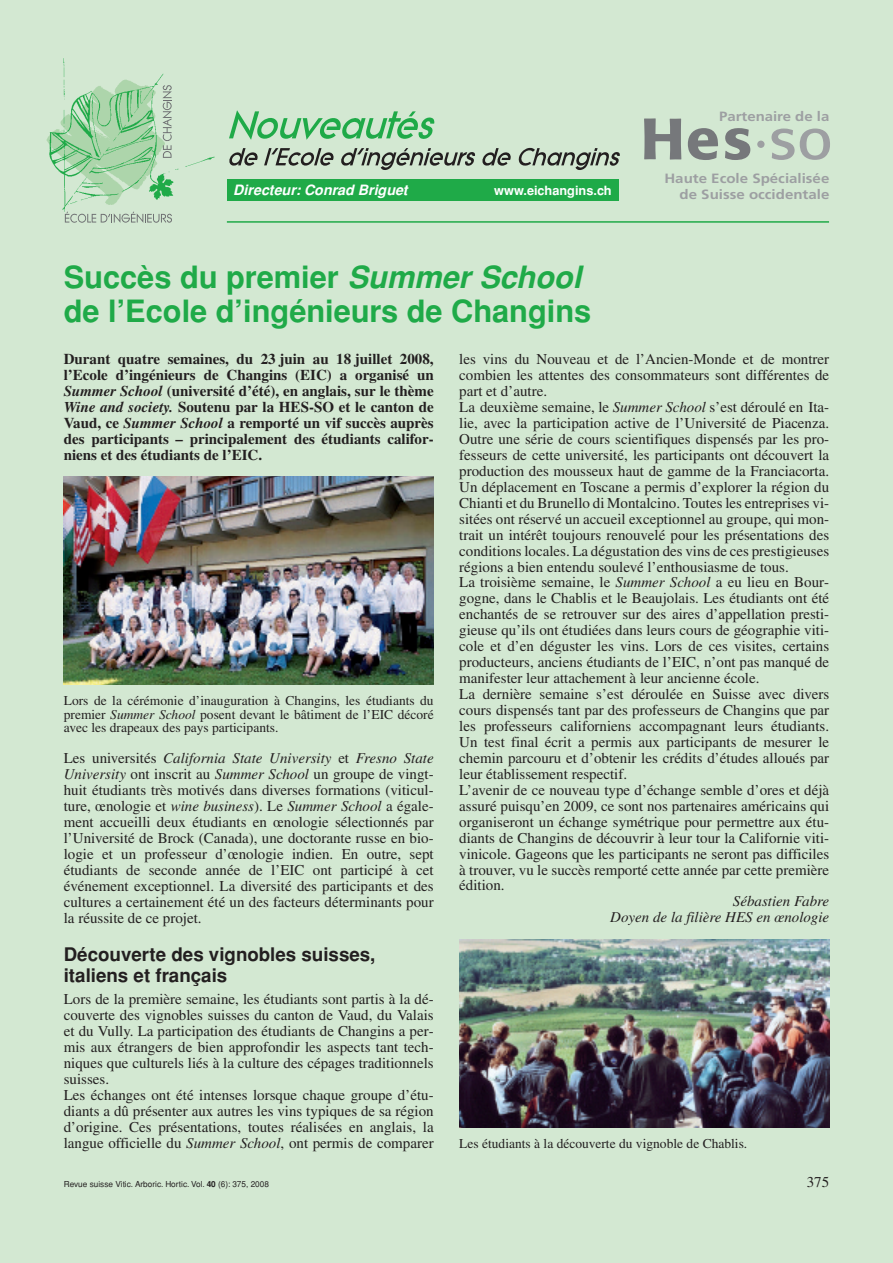
<style>
.page{position:relative;width:893px;height:1263px;background:#d3e8d2}
.page>*{position:absolute;margin:0;border:0;box-sizing:border-box;transform-origin:0 0}
.t1{font:700 30.75px/34px "Helvetica";color:#1faa48}
.t2{font:700 18.75px/21.3px "Helvetica";color:#231f20}
.t3{font:15px/15.9px "Times";color:#231f20}
.t4{font:700 15px/15.9px "Times";color:#231f20;text-align:justify}
.t5{font:italic 15px/15.9px "Times";color:#231f20;text-align:right}
.t6{font:italic 700 14.25px "Helvetica";color:#fff}
.t7{font:13.5px/13.8px "Times";color:#231f20;text-align:justify}
.t8{font:700 13.5px/16.4px "Frutiger";color:#9d9fa2;text-align:right;scale:1.12 1}
.t9{font:700 13.5px "Frutiger";color:#9d9fa2;scale:1.11 1}
.t10{font:700 12.75px "Helvetica";color:#fff}
.t11{font:8.25px "Helvetica";color:#231f20}
.s1{font-style:italic}
.s2{font-weight:700}
</style>
<div class="page">
<div style="left:227px;top:179px;width:391px;height:22px;background:#1faa48"></div>
<svg style="left:229px;top:110px;width:206px;height:30px"></svg>
<svg style="left:229px;top:148px;width:29px;height:18px"></svg>
<svg style="left:264px;top:148px;width:70px;height:18px"></svg>
<svg style="left:341px;top:148px;width:134px;height:22px"></svg>
<svg style="left:482px;top:148px;width:29px;height:18px"></svg>
<svg style="left:518px;top:147px;width:102px;height:23px"></svg>
<hr style="left:227px;top:221px;width:602px;height:2px;background:#1faa48">
<svg style="left:771px;top:129px;width:59px;height:31px"></svg>
<div style="left:757px;top:141px;width:7px;height:7px;background:#9d9fa2;border-radius:50%"></div>
<svg style="left:644px;top:118px;width:37px;height:42px"></svg>
<svg style="left:688px;top:128px;width:30px;height:32px"></svg>
<svg style="left:725px;top:128px;width:25px;height:32px"></svg>
<img style="left:46px;top:58px;width:169px;height:154px">
<svg style="left:162px;top:85px;width:10px;height:73px"></svg>
<svg style="left:65px;top:212px;width:107px;height:11px"></svg>
<img style="left:64px;top:476px;width:370px;height:209px">
<img style="left:459px;top:940px;width:370px;height:188px">
<p class="t6" style="left:233px;top:182px;width:176px">Directeur: Conrad Briguet</p>
<p class="t10" style="left:494px;top:184px;width:119px">www.eichangins.ch</p>
<h1 class="t1" style="left:64px;top:261px;width:529px">Succès du premier <span class="s1">Summer School </span>de l’Ecole d’ingénieurs de Changins</h1>
<p class="t9" style="left:719px;top:110px;width:101px">Partenaire de la</p>
<p class="t8" style="left:664px;top:171px;width:149px">Haute Ecole Spécialisée de Suisse occidentale</p>
<p class="t4" style="left:64px;top:353px;width:371px">Durant quatre semaines, du 23 juin au 18 juillet 2008, l’Ecole d’ingénieurs de Changins (EIC) a organisé un <span class="s1">Summer School</span> (université d’été), en anglais, sur le thème <span class="s1">Wine and society.</span> Soutenu par la HES-SO et le canton de Vaud, ce <span class="s1">Summer School</span> a remporté un vif succès auprès des participants – principalement des étudiants califor&shy;niens et des étudiants de l’EIC.</p>
<p class="t7" style="left:64px;top:695px;width:371px">Lors de la cérémonie d’inauguration à Changins, les étudiants du premier <span class="s1">Summer School</span> posent devant le bâtiment de l’EIC décoré avec les drapeaux des pays participants.</p>
<p class="t3" style="left:64px;top:752px;width:371px;text-align:justify">Les universités <span class="s1">California State University</span> et <span class="s1">Fresno State University</span> ont inscrit au <span class="s1">Summer School</span> un groupe de vingt&shy;huit étudiants très motivés dans diverses formations (viticul&shy;ture, œnologie et <span class="s1">wine business</span>). Le <span class="s1">Summer School</span> a égale&shy;ment accueilli deux étudiants en œnologie sélectionnés par l’Université de Brock (Canada), une doctorante russe en bio&shy;logie et un professeur d’œnologie indien. En outre, sept étudiants de seconde année de l’EIC ont participé à cet événement exceptionnel. La diversité des participants et des cultures a certainement été un des facteurs déterminants pour la réussite de ce projet.</p>
<p class="t2" style="left:64px;top:944px;width:313px">Découverte des vignobles suisses, italiens et français</p>
<p class="t3" style="left:64px;top:993px;width:371px">Lors de la première semaine, les étudiants sont partis à la dé&shy;couverte des vignobles suisses du canton de Vaud, du Valais et du Vully. La participation des étudiants de Changins a per&shy;mis aux étrangers de bien approfondir les aspects tant tech&shy;niques que culturels liés à la culture des cépages traditionnels suisses.<br>Les échanges ont été intenses lorsque chaque groupe d’étu&shy;diants a dû présenter aux autres les vins typiques de sa région d’origine. Ces présentations, toutes réalisées en anglais, la langue officielle du <span class="s1">Summer School</span>, ont permis de comparer</p>
<p class="t3" style="left:459px;top:353px;width:371px">les vins du Nouveau et de l’Ancien-Monde et de montrer combien les attentes des consommateurs sont différentes de part et d’autre.<br>La deuxième semaine, le <span class="s1">Summer School</span> s’est déroulé en Ita&shy;lie, avec la participation active de l’Université de Piacenza.<br>Outre une série de cours scientifiques dispensés par les pro&shy;fesseurs de cette université, les participants ont découvert la production des mousseux haut de gamme de la Franciacorta.<br>Un déplacement en Toscane a permis d’explorer la région du Chianti et du Brunello di Montalcino. Toutes les entreprises vi&shy;sitées ont réservé un accueil exceptionnel au groupe, qui mon&shy;trait un intérêt toujours renouvelé pour les présentations des conditions locales. La dégustation des vins de ces prestigieuses régions a bien entendu soulevé l’enthousiasme de tous.<br>La troisième semaine, le <span class="s1">Summer School</span> a eu lieu en Bour&shy;gogne, dans le Chablis et le Beaujolais. Les étudiants ont été enchantés de se retrouver sur des aires d’appellation presti&shy;gieuse qu’ils ont étudiées dans leurs cours de géographie viti&shy;cole et d’en déguster les vins. Lors de ces visites, certains producteurs, anciens étudiants de l’EIC, n’ont pas manqué de manifester leur attachement à leur ancienne école.<br>La dernière semaine s’est déroulée en Suisse avec divers cours dispensés tant par des professeurs de Changins que par les professeurs californiens accompagnant leurs étudiants.<br>Un test final écrit a permis aux participants de mesurer le chemin parcouru et d’obtenir les crédits d’études alloués par leur établissement respectif.<br>L’avenir de ce nouveau type d’échange semble d’ores et déjà assuré puisqu’en 2009, ce sont nos partenaires américains qui organiseront un échange symétrique pour permettre aux étu&shy;diants de Changins de découvrir à leur tour la Californie viti&shy;vinicole. Gageons que les participants ne seront pas difficiles à trouver, vu le succès remporté cette année par cette première édition.</p>
<p class="t5" style="left:610px;top:895px;width:220px">Sébastien Fabre<br>Doyen de la filière HES en œnologie</p>
<p class="t7" style="left:459px;top:1138px;width:290px">Les étudiants à la découverte du vignoble de Chablis.</p>
<p class="t11" style="left:64px;top:1179px;width:207px">Revue suisse Vitic. Arboric. Hortic. Vol. <span class="s2">40</span> (6): 375, 2008</p>
<p class="t3" style="left:807px;top:1175px;width:24px">375</p>
</div>
